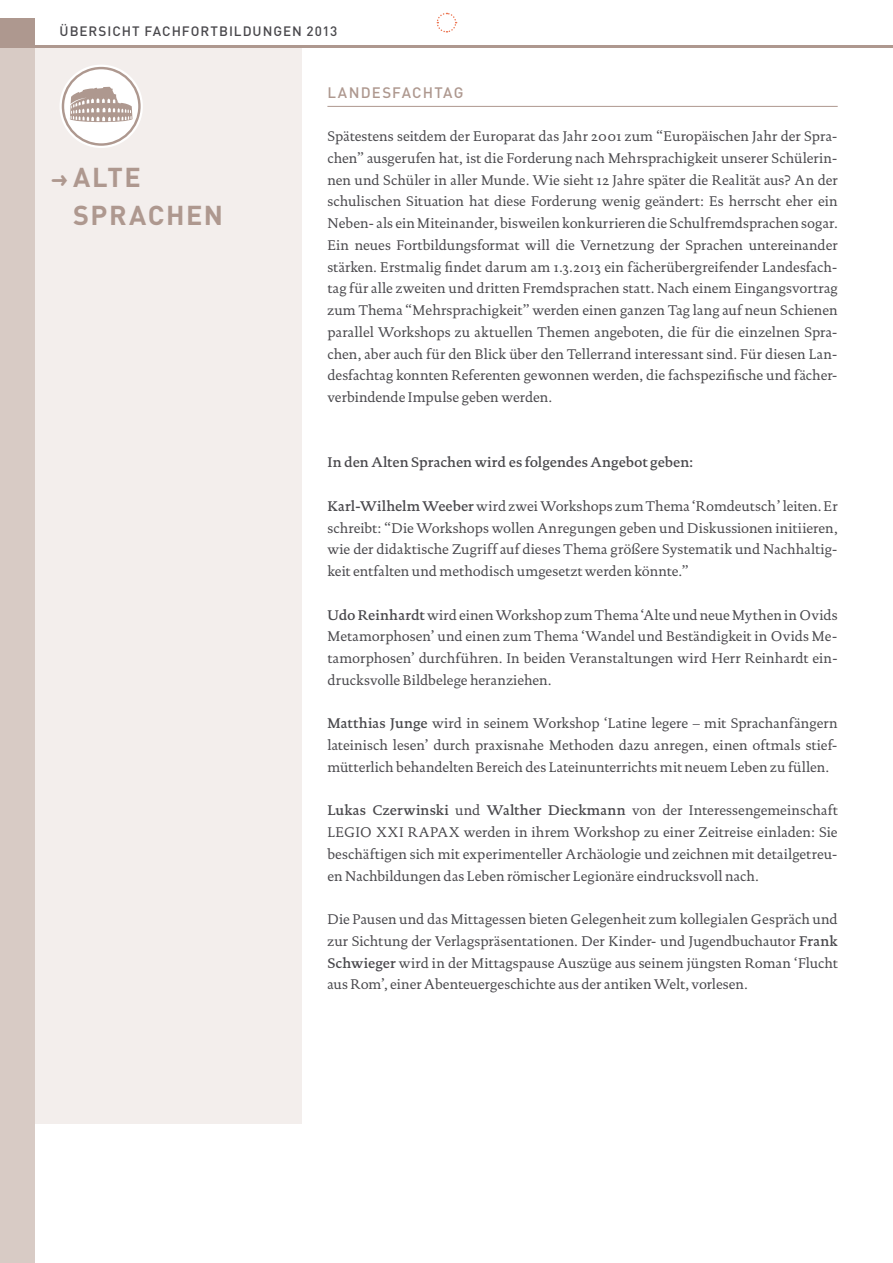
<style>
.page{position:relative;width:893px;height:1263px;background:#fff}
.page>*{position:absolute;margin:0;border:0;box-sizing:border-box;transform-origin:0 0}
.t1{font:700 27px/37.5px "DINOT";letter-spacing:.055em;color:#ae988f}
.t2{font:500 15px "DINOT";letter-spacing:.075em;color:#ae988f}
.t3{font:14.25px/21.8px "DTL Documenta ST";color:#49484c;text-align:justify}
.t4{font:14.25px "DTL Documenta ST Medium";color:#49484c}
.t5{font:500 13.5px "DINOT";letter-spacing:.07em;color:#49484c}
.s1{font-family:"DTL Documenta ST Medium"}
.s2{font-family:"DTL Documenta ST"}
</style>
<div class="page">
<svg style="left:436px;top:12px;width:21px;height:21px"></svg>
<div style="left:34px;top:45px;width:268px;height:1079px;background:#f3eeec"></div>
<div style="left:0;top:18px;width:34px;height:36px;background:#ae988f"></div>
<div style="left:0;top:45px;width:34px;height:1218px;background:#d8cbc5"></div>
<hr style="left:0;top:45px;width:893px;height:2px;background:#ae988f">
<hr style="left:327px;top:106px;width:511px;height:1px;background:#ae988f">
<div style="left:60px;top:65px;width:83px;height:83px;background:#fff;border-radius:50%"></div>
<svg style="left:62px;top:67px;width:79px;height:79px"></svg>
<p class="t5" style="left:60px;top:21px;width:279px">ÜBERSICHT FACHFORTBILDUNGEN 2013</p>
<h1 class="t1" style="left:73px;top:158px;width:151px">ALTE<br>SPRACHEN</h1>
<p class="t2" style="left:327px;top:82px;width:136px">LANDESFACHTAG</p>
<p class="t3" style="left:327px;top:125px;width:512px">Spätestens seitdem der Europarat das Jahr 2001 zum “Europäischen Jahr der Spra&shy;chen” ausgerufen hat, ist die Forderung nach Mehrsprachigkeit unserer Schülerin&shy;nen und Schüler in aller Munde. Wie sieht 12 Jahre später die Realität aus? An der schulischen Situation hat diese Forderung wenig geändert: Es herrscht eher ein Neben- als ein Miteinander, bisweilen konkurrieren die Schulfremdsprachen sogar.<br>Ein neues Fortbildungsformat will die Vernetzung der Sprachen untereinander stärken. Erstmalig findet darum am 1.3.2013 ein fächerübergreifender Landesfach&shy;tag für alle zweiten und dritten Fremdsprachen statt. Nach einem Eingangsvortrag zum Thema “Mehrsprachigkeit” werden einen ganzen Tag lang auf neun Schienen parallel Workshops zu aktuellen Themen angeboten, die für die einzelnen Spra&shy;chen, aber auch für den Blick über den Tellerrand interessant sind. Für diesen Lan&shy;desfachtag konnten Referenten gewonnen werden, die fachspezifische und fächer&shy;verbindende Impulse geben werden.</p>
<p class="t4" style="left:327px;top:454px;width:367px">In den Alten Sprachen wird es folgendes Angebot geben:</p>
<p class="t3" style="left:327px;top:495px;width:512px"><span class="s1">Karl-Wilhelm Weeber</span> wird zwei Workshops zum Thema ‘Romdeutsch’ leiten. Er schreibt: “Die Workshops wollen Anregungen geben und Diskussionen initiieren, wie der didaktische Zugriff auf dieses Thema größere Systematik und Nachhaltig&shy;keit entfalten und methodisch umgesetzt werden könnte.”</p>
<p class="t3" style="left:327px;top:604px;width:512px"><span class="s1">Udo Reinhardt</span> wird einen Workshop zum Thema ‘Alte und neue Mythen in Ovids Metamorphosen’ und einen zum Thema ‘Wandel und Beständigkeit in Ovids Me&shy;tamorphosen’ durchführen. In beiden Veranstaltungen wird Herr Reinhardt ein&shy;drucksvolle Bildbelege heranziehen.</p>
<p class="t3" style="left:327px;top:712px;width:512px"><span class="s1">Matthias Junge</span> wird in seinem Workshop ‘Latine legere – mit Sprachanfängern lateinisch lesen’ durch praxisnahe Methoden dazu anregen, einen oftmals stief&shy;mütterlich behandelten Bereich des Lateinunterrichts mit neuem Leben zu füllen.</p>
<p class="t4" style="left:327px;top:802px;width:512px">Lukas Czerwinski <span class="s2">und</span> Walther Dieckmann <span class="s2">von der Interessengemeinschaft</span></p>
<p class="t3" style="left:327px;top:821px;width:512px">LEGIO XXI RAPAX werden in ihrem Workshop zu einer Zeitreise einladen: Sie beschäftigen sich mit experimenteller Archäologie und zeichnen mit detailgetreu&shy;en Nachbildungen das Leben römischer Legionäre eindrucksvoll nach.</p>
<p class="t3" style="left:327px;top:908px;width:512px">Die Pausen und das Mittagessen bieten Gelegenheit zum kollegialen Gespräch und zur Sichtung der Verlagspräsentationen. Der Kinder- und Jugendbuchautor <span class="s1">Frank Schwieger</span> wird in der Mittagspause Auszüge aus seinem jüngsten Roman ‘Flucht aus Rom’, einer Abenteuergeschichte aus der antiken Welt, vorlesen.</p>
</div>
